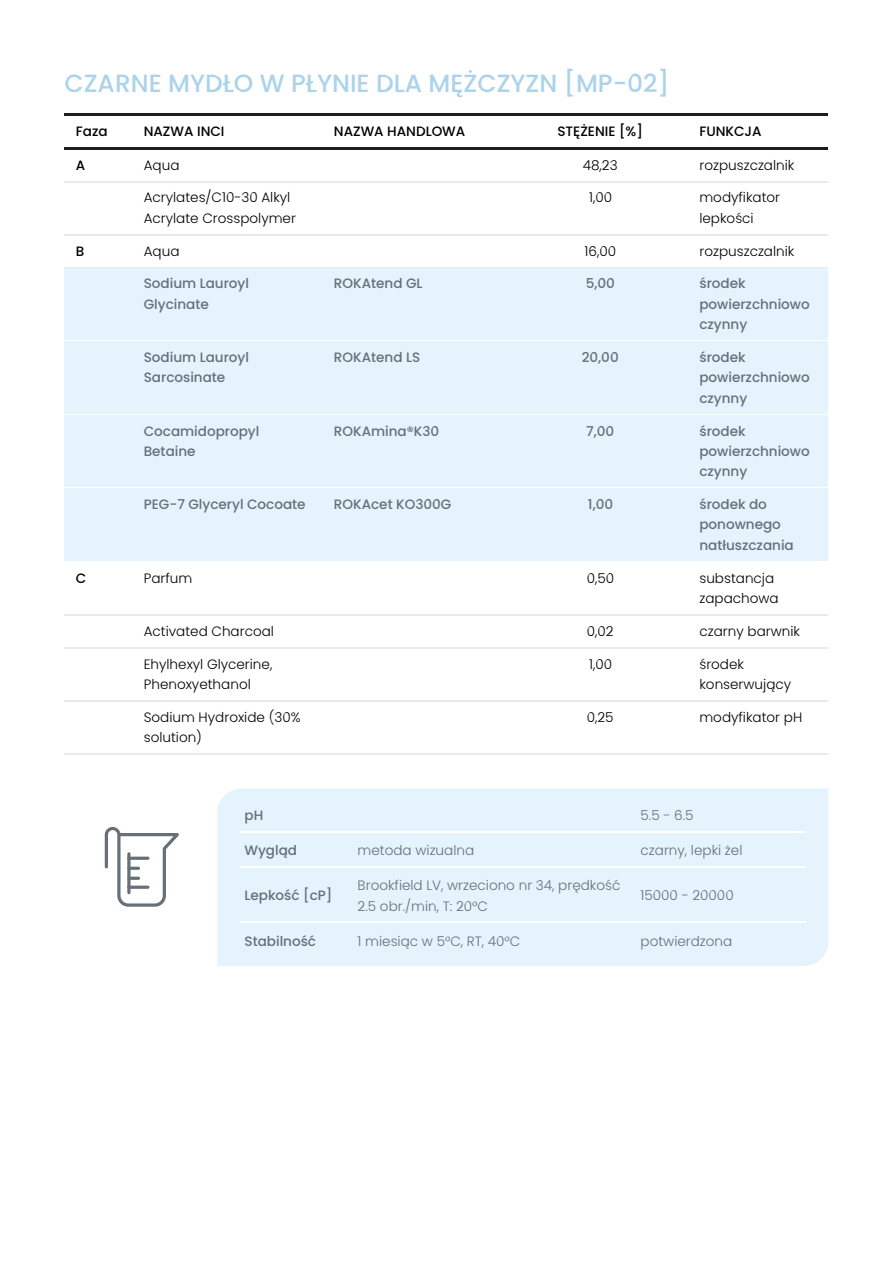
<style>
.page{position:relative;width:893px;height:1263px;background:#fff}
.page>*{position:absolute;margin:0;border:0;box-sizing:border-box;transform-origin:0 0}
.t1{font:24.9px "Medium Poppins";letter-spacing:.005em;color:#abd3ea}
.t2{font:500 13.5px/20.4px "Poppins";letter-spacing:.005em;color:#657079}
.t3{font:13.5px/20.4px "Light Poppins";letter-spacing:.005em;color:#000}
.t4{font:13.5px/20.4px "Light Poppins";letter-spacing:.005em;color:#657079}
.t5{font:500 13.5px "Poppins";letter-spacing:.005em;color:#000}
</style>
<div class="page">
<hr style="left:64px;top:113px;width:764px;height:2px;background:#1d1d1b">
<hr style="left:64px;top:147px;width:764px;height:2px;background:#1d1d1b">
<hr style="left:64px;top:181px;width:764px;height:1px;background:#e7ebeb">
<hr style="left:64px;top:234px;width:764px;height:1px;background:#e7ebeb">
<hr style="left:64px;top:267px;width:764px;height:1px;background:#e7ebeb">
<div style="left:64px;top:268px;width:764px;height:74px;background:#e5f3fd"></div>
<hr style="left:64px;top:340px;width:764px;height:2px;background:#fff">
<div style="left:64px;top:342px;width:764px;height:73px;background:#e5f3fd"></div>
<hr style="left:64px;top:414px;width:764px;height:1px;background:#fff">
<div style="left:64px;top:415px;width:764px;height:74px;background:#e5f3fd"></div>
<hr style="left:64px;top:488px;width:764px;height:1px;background:#fff">
<div style="left:64px;top:489px;width:764px;height:73px;background:#e5f3fd"></div>
<hr style="left:64px;top:561px;width:764px;height:1px;background:#fff">
<hr style="left:64px;top:614px;width:764px;height:1px;background:#e7ebeb">
<hr style="left:64px;top:647px;width:764px;height:1px;background:#e7ebeb">
<hr style="left:64px;top:700px;width:764px;height:1px;background:#e7ebeb">
<hr style="left:64px;top:753px;width:764px;height:1px;background:#e7ebeb">
<div style="left:217px;top:788px;width:611px;height:178px;background:#e5f3fd"></div>
<hr style="left:240px;top:831px;width:113px;height:2px;background:#fff">
<hr style="left:353px;top:831px;width:283px;height:2px;background:#fff">
<hr style="left:636px;top:831px;width:169px;height:2px;background:#fff">
<hr style="left:240px;top:866px;width:113px;height:2px;background:#fff">
<hr style="left:353px;top:866px;width:283px;height:2px;background:#fff">
<hr style="left:636px;top:866px;width:169px;height:2px;background:#fff">
<hr style="left:240px;top:922px;width:113px;height:1px;background:#fff">
<hr style="left:353px;top:922px;width:283px;height:1px;background:#fff">
<hr style="left:636px;top:922px;width:169px;height:1px;background:#fff">
<svg style="left:105px;top:827px;width:74px;height:80px"></svg>
<hr style="left:127px;top:857px;width:22px;height:3px;background:#657079;border-radius:2px">
<h1 class="t1" style="left:64px;top:66px;width:606px">CZARNE MYDŁO W PŁYNIE DLA MĘŻCZYZN [MP-02]</h1>
<p class="t5" style="left:76px;top:122px;width:33px">Faza</p>
<p class="t5" style="left:144px;top:122px;width:82px">NAZWA INCI</p>
<p class="t5" style="left:334px;top:122px;width:133px">NAZWA HANDLOWA</p>
<p class="t5" style="left:557px;top:122px;width:87px">STĘŻENIE [%]</p>
<p class="t5" style="left:699px;top:122px;width:64px">FUNKCJA</p>
<p class="t5" style="left:76px;top:156px;width:11px">A</p>
<p class="t3" style="left:144px;top:155px;width:37px">Aqua</p>
<p class="t3" style="left:583px;top:155px;width:36px">48,23</p>
<p class="t3" style="left:699px;top:155px;width:96px">rozpuszczalnik</p>
<p class="t3" style="left:144px;top:188px;width:154px">Acrylates/C10-30 Alkyl<br>Acrylate Crosspolymer</p>
<p class="t3" style="left:589px;top:188px;width:24px">1,00</p>
<p class="t3" style="left:699px;top:188px;width:82px">modyfikator lepkości</p>
<p class="t5" style="left:76px;top:241px;width:10px">B</p>
<p class="t3" style="left:144px;top:241px;width:37px">Aqua</p>
<p class="t3" style="left:584px;top:241px;width:33px">16,00</p>
<p class="t3" style="left:699px;top:241px;width:96px">rozpuszczalnik</p>
<p class="t2" style="left:144px;top:274px;width:107px">Sodium Lauroyl<br>Glycinate</p>
<p class="t2" style="left:334px;top:274px;width:90px">ROKAtend GL</p>
<p class="t2" style="left:585px;top:274px;width:31px">5,00</p>
<p class="t2" style="left:699px;top:274px;width:112px">środek powierzchniowo czynny</p>
<p class="t2" style="left:144px;top:347px;width:107px">Sodium Lauroyl<br>Sarcosinate</p>
<p class="t2" style="left:334px;top:347px;width:88px">ROKAtend LS</p>
<p class="t2" style="left:581px;top:347px;width:38px">20,00</p>
<p class="t2" style="left:699px;top:347px;width:112px">środek powierzchniowo czynny</p>
<p class="t2" style="left:144px;top:421px;width:117px">Cocamidopropyl<br>Betaine</p>
<p class="t2" style="left:334px;top:421px;width:107px">ROKAmina®K30</p>
<p class="t2" style="left:586px;top:421px;width:29px">7,00</p>
<p class="t2" style="left:699px;top:421px;width:112px">środek powierzchniowo czynny</p>
<p class="t2" style="left:144px;top:494px;width:163px">PEG-7 Glyceryl Cocoate</p>
<p class="t2" style="left:334px;top:494px;width:119px">ROKAcet KO300G</p>
<p class="t2" style="left:588px;top:494px;width:27px">1,00</p>
<p class="t2" style="left:699px;top:494px;width:96px">środek do ponownego natłuszczania</p>
<p class="t5" style="left:76px;top:568px;width:12px">C</p>
<p class="t3" style="left:144px;top:568px;width:50px">Parfum</p>
<p class="t3" style="left:587px;top:568px;width:29px">0,50</p>
<p class="t3" style="left:699px;top:568px;width:81px">substancja zapachowa</p>
<p class="t3" style="left:144px;top:621px;width:132px">Activated Charcoal</p>
<p class="t3" style="left:587px;top:621px;width:28px">0,02</p>
<p class="t3" style="left:699px;top:621px;width:102px">czarny barwnik</p>
<p class="t3" style="left:144px;top:654px;width:130px">Ehylhexyl Glycerine,<br>Phenoxyethanol</p>
<p class="t3" style="left:589px;top:654px;width:24px">1,00</p>
<p class="t3" style="left:699px;top:654px;width:93px">środek konserwujący</p>
<p class="t3" style="left:144px;top:707px;width:158px">Sodium Hydroxide (30% solution)</p>
<p class="t3" style="left:587px;top:707px;width:28px">0,25</p>
<p class="t3" style="left:699px;top:707px;width:104px">modyfikator pH</p>
<p class="t2" style="left:244px;top:805px;width:20px">pH</p>
<p class="t4" style="left:640px;top:805px;width:54px">5.5 - 6.5</p>
<p class="t2" style="left:244px;top:840px;width:54px">Wygląd</p>
<p class="t4" style="left:357px;top:840px;width:118px">metoda wizualna</p>
<p class="t4" style="left:640px;top:840px;width:103px">czarny, lepki żel</p>
<p class="t2" style="left:244px;top:885px;width:89px">Lepkość [cP]</p>
<p class="t4" style="left:357px;top:875px;width:264px">Brookfield LV, wrzeciono nr 34, prędkość<br>2.5 obr./min, T: 20°C</p>
<p class="t4" style="left:640px;top:885px;width:94px">15000 - 20000</p>
<p class="t2" style="left:244px;top:931px;width:73px">Stabilność</p>
<p class="t4" style="left:357px;top:931px;width:164px">1 miesiąc w 5°C, RT, 40°C</p>
<p class="t4" style="left:640px;top:931px;width:93px">potwierdzona</p>
</div>
